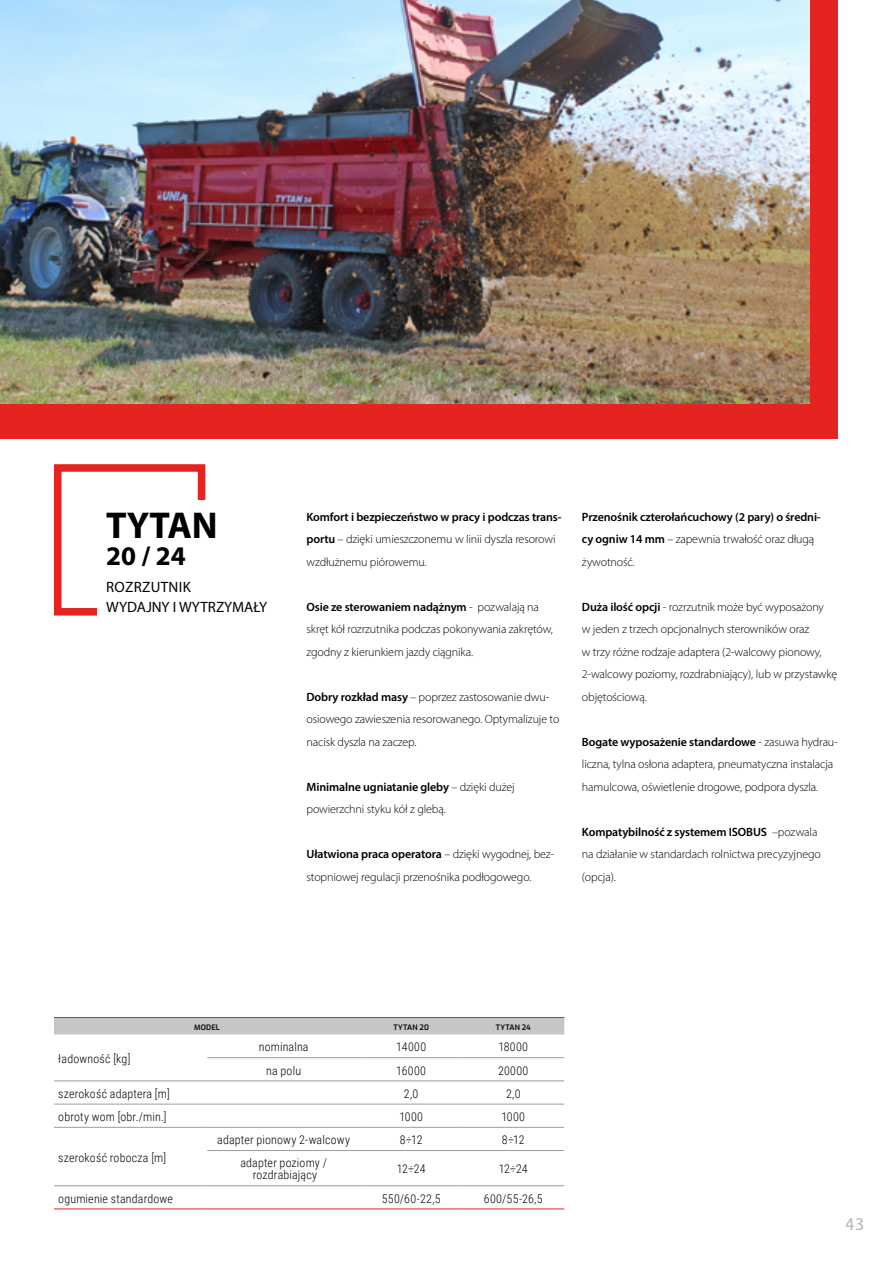
<style>
.page{position:relative;width:893px;height:1263px;background:#fff}
.page>*{position:absolute;margin:0;border:0;box-sizing:border-box;transform-origin:0 0}
.t1{font:700 37.5px "Myriad Pro";color:#000}
.t2{font:700 27px "Myriad Pro";color:#000}
.t3{font:18px "Myriad Pro";color:#7a797a}
.t4{font:15px/19.5px "Myriad Pro";letter-spacing:.005em;color:#000}
.t5{font:300 12px/22.5px "Myriad Pro";letter-spacing:-.01em;color:#000}
.t6{font:300 12px/12px "Roboto Condensed";letter-spacing:.015em;color:#000;text-align:center}
.t7{font:600 12px/22.5px "Myriad Pro";letter-spacing:-.01em;color:#000}
.t8{font:600 7.5px "Exo";letter-spacing:.015em;color:#000}
.s1{font-weight:600}
.s2{font-weight:300}
</style>
<div class="page">
<div style="left:0;top:0;width:838px;height:438px;background:#e52321"></div>
<img style="left:0;top:0;width:809px;height:404px">
<div style="left:54px;top:464px;width:151px;height:151px;border:8px solid #e52321"></div>
<div style="left:97px;top:500px;width:139px;height:155px;background:#fff"></div>
<div style="left:54px;top:1018px;width:510px;height:16px;background:#c6c6c6"></div>
<hr style="left:360px;top:1017px;width:102px;height:1px;background:#e5231d">
<hr style="left:462px;top:1017px;width:102px;height:1px;background:#e5231d">
<hr style="left:360px;top:1081px;width:102px;height:1px;background:#9d9d9c">
<hr style="left:462px;top:1081px;width:102px;height:1px;background:#9d9d9c">
<hr style="left:360px;top:1150px;width:102px;height:1px;background:#9d9d9c">
<hr style="left:462px;top:1150px;width:102px;height:1px;background:#9d9d9c">
<hr style="left:360px;top:1208px;width:102px;height:1px;background:#e5231d">
<hr style="left:462px;top:1208px;width:102px;height:1px;background:#e5231d">
<hr style="left:360px;top:1057px;width:102px;height:1px;background:#9d9d9c">
<hr style="left:462px;top:1057px;width:102px;height:1px;background:#9d9d9c">
<hr style="left:360px;top:1104px;width:102px;height:1px;background:#9d9d9c">
<hr style="left:462px;top:1104px;width:102px;height:1px;background:#9d9d9c">
<hr style="left:207px;top:1057px;width:153px;height:1px;background:#9d9d9c">
<hr style="left:207px;top:1150px;width:153px;height:1px;background:#9d9d9c">
<hr style="left:54px;top:1081px;width:153px;height:1px;background:#9d9d9c">
<hr style="left:207px;top:1081px;width:153px;height:1px;background:#9d9d9c">
<hr style="left:54px;top:1104px;width:153px;height:1px;background:#9d9d9c">
<hr style="left:207px;top:1104px;width:153px;height:1px;background:#9d9d9c">
<hr style="left:54px;top:1127px;width:153px;height:1px;background:#9d9d9c">
<hr style="left:54px;top:1185px;width:153px;height:1px;background:#9d9d9c">
<hr style="left:207px;top:1185px;width:153px;height:1px;background:#9d9d9c">
<hr style="left:54px;top:1208px;width:153px;height:1px;background:#e5231d">
<hr style="left:207px;top:1208px;width:153px;height:1px;background:#e5231d">
<hr style="left:54px;top:1017px;width:153px;height:1px;background:#e5231d">
<hr style="left:207px;top:1017px;width:153px;height:1px;background:#e5231d">
<hr style="left:207px;top:1127px;width:153px;height:1px;background:#9d9d9c">
<hr style="left:360px;top:1127px;width:102px;height:1px;background:#9d9d9c">
<hr style="left:462px;top:1127px;width:102px;height:1px;background:#9d9d9c">
<hr style="left:360px;top:1185px;width:102px;height:1px;background:#9d9d9c">
<hr style="left:462px;top:1185px;width:102px;height:1px;background:#9d9d9c">
<h1 class="t1" style="left:106px;top:501px;width:113px">TYTAN</h1>
<h2 class="t2" style="left:106px;top:538px;width:81px">20 / 24</h2>
<p class="t4" style="left:106px;top:577px;width:163px">ROZRZUTNIK<br>WYDAJNY I WYTRZYMAŁY</p>
<p class="t5" style="left:306px;top:505px;width:256px"><span class="s1">Komfort i bezpieczeństwo w pracy i podczas trans&shy;portu</span> – dzięki umieszczonemu w linii dyszla resorowi wzdłużnemu piórowemu.</p>
<p class="t5" style="left:306px;top:595px;width:248px"><span class="s1">Osie ze sterowaniem nadążnym</span> - pozwalają na skręt kół rozrzutnika podczas pokonywania zakrętów, zgodny z kierunkiem jazdy ciągnika.</p>
<p class="t5" style="left:306px;top:685px;width:254px"><span class="s1">Dobry rozkład masy</span> – poprzez zastosowanie dwu&shy;osiowego zawieszenia resorowanego. Optymalizuje to nacisk dyszla na zaczep.</p>
<p class="t5" style="left:306px;top:775px;width:210px"><span class="s1">Minimalne ugniatanie gleby</span> – dzięki dużej powierzchni styku kół z glebą.</p>
<p class="t5" style="left:306px;top:843px;width:249px"><span class="s1">Ułatwiona praca operatora</span> – dzięki wygodnej, bez&shy;stopniowej regulacji przenośnika podłogowego.</p>
<p class="t7" style="left:582px;top:505px;width:240px">Przenośnik czterołańcuchowy (2 pary) o średni&shy;cy ogniw 14 mm <span class="s2">– zapewnia trwałość oraz długą żywotność.</span></p>
<p class="t5" style="left:582px;top:595px;width:257px"><span class="s1">Duża ilość opcji</span> - rozrzutnik może być wyposażony<br>w jeden z trzech opcjonalnych sterowników oraz<br>w trzy różne rodzaje adaptera (2-walcowy pionowy, 2-walcowy poziomy, rozdrabniający), lub w przystawkę objętościową.</p>
<p class="t5" style="left:582px;top:730px;width:257px"><span class="s1">Bogate wyposażenie standardowe</span> - zasuwa hydrau&shy;liczna, tylna osłona adaptera, pneumatyczna instalacja hamulcowa, oświetlenie drogowe, podpora dyszla.</p>
<p class="t5" style="left:582px;top:820px;width:240px"><span class="s1">Kompatybilność z systemem ISOBUS</span> –pozwala na działanie w standardach rolnictwa precyzyjnego (opcja).</p>
<p class="t6" style="left:58px;top:1052px;width:74px">ładowność [kg]</p>
<p class="t8" style="left:194px;top:1021px;width:27px">MODEL</p>
<p class="t8" style="left:393px;top:1021px;width:37px">TYTAN 20</p>
<p class="t8" style="left:496px;top:1021px;width:37px">TYTAN 24</p>
<p class="t6" style="left:259px;top:1040px;width:51px">nominalna</p>
<p class="t6" style="left:396px;top:1040px;width:32px">14000</p>
<p class="t6" style="left:498px;top:1040px;width:31px">18000</p>
<p class="t6" style="left:266px;top:1064px;width:36px">na polu</p>
<p class="t6" style="left:396px;top:1064px;width:31px">16000</p>
<p class="t6" style="left:498px;top:1064px;width:32px">20000</p>
<p class="t6" style="left:58px;top:1087px;width:113px">szerokość adaptera [m]</p>
<p class="t6" style="left:404px;top:1087px;width:16px">2,0</p>
<p class="t6" style="left:506px;top:1087px;width:16px">2,0</p>
<p class="t6" style="left:58px;top:1110px;width:110px">obroty wom [obr./min.]</p>
<p class="t6" style="left:399px;top:1110px;width:25px">1000</p>
<p class="t6" style="left:501px;top:1110px;width:25px">1000</p>
<p class="t6" style="left:58px;top:1151px;width:109px">szerokość robocza [m]</p>
<p class="t6" style="left:217px;top:1133px;width:134px">adapter pionowy 2-walcowy</p>
<p class="t6" style="left:400px;top:1133px;width:24px">8÷12</p>
<p class="t6" style="left:502px;top:1133px;width:24px">8÷12</p>
<p class="t6" style="left:240px;top:1157px;width:88px">adapter poziomy / rozdrabiający</p>
<p class="t6" style="left:397px;top:1163px;width:30px">12÷24</p>
<p class="t6" style="left:499px;top:1163px;width:30px">12÷24</p>
<p class="t6" style="left:58px;top:1192px;width:116px">ogumienie standardowe</p>
<p class="t6" style="left:382px;top:1192px;width:60px">550/60-22,5</p>
<p class="t6" style="left:484px;top:1192px;width:60px">600/55-26,5</p>
<h3 class="t3" style="left:846px;top:1212px;width:20px">43</h3>
</div>
